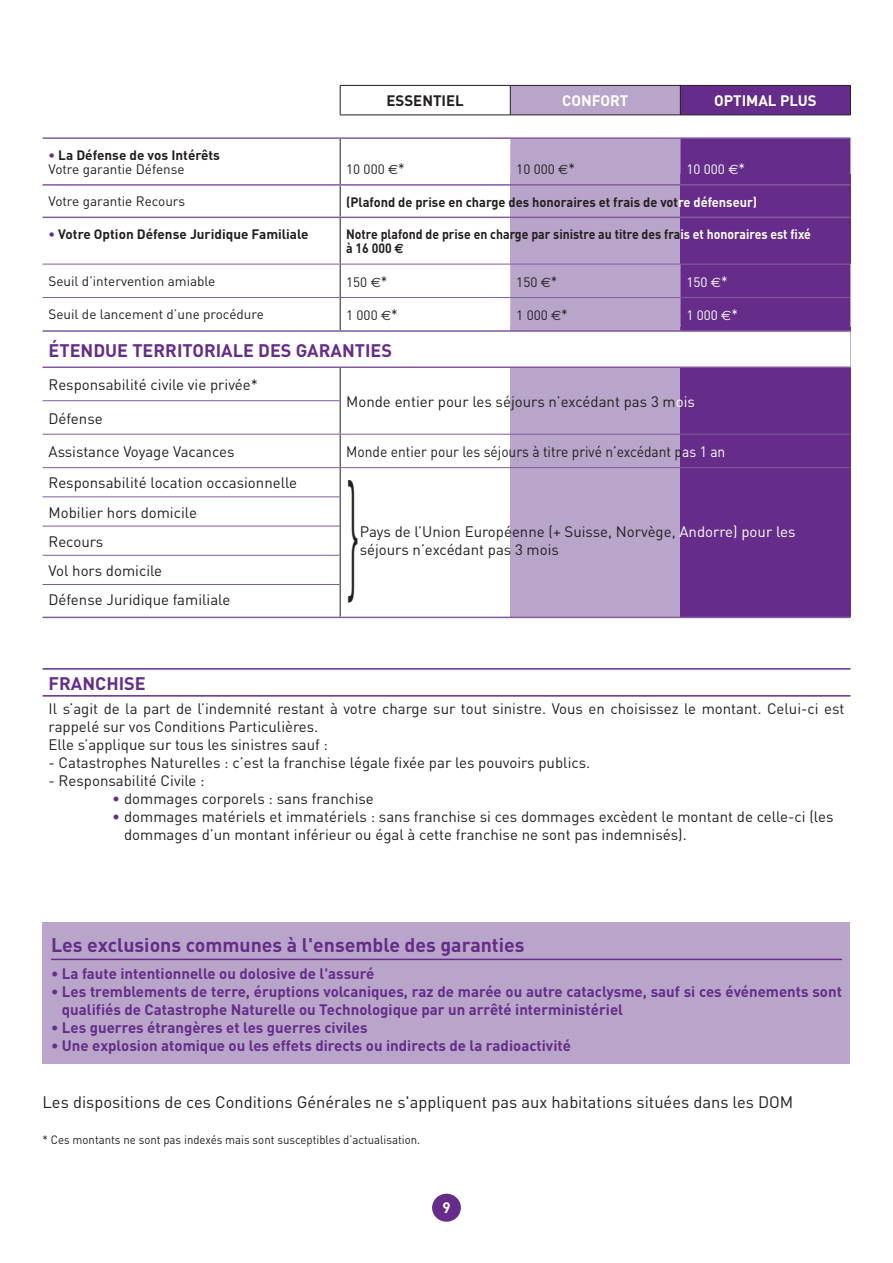
<style>
.page{position:relative;width:893px;height:1263px;background:#fff}
.page>*{position:absolute;margin:0;border:0;box-sizing:border-box;transform-origin:0 0}
.t1{font:300 142.5px "DIN";color:#231f20;scale:.3 1}
.t2{font:700 19.5px "DIN";color:#652d89}
.t3{font:700 18px "DIN";color:#652d89}
.t4{font:16.5px "DIN";color:#231f20}
.t5{font:15px/18px "DIN";color:#231f20}
.t6{font:700 15px/18px "DIN";color:#652d89}
.t7{font:15px "DIN";color:#231f20;scale:.92 1}
.t8{font:700 15px "DIN";color:#fff}
.t9{font:700 15px "DIN";color:#231f20}
.t10{font:13.5px "DIN";color:#231f20}
.t11{font:700 13.5px/14.2px "DIN";color:#231f20}
.t12{font:700 13.5px/14.2px "DIN";color:#231f20;scale:.91 1}
.t13{font:700 13.5px "DIN";color:#231f20;scale:.95 1}
.t14{font:13.5px "DIN";color:#fff}
.t15{font:12px "DIN";color:#231f20;scale:.95 1}
.s1{color:#652d89}
.s2{font-weight:400}
.s3{font-family:"Euro Sans"}
.s4{font-size:15px}
.s5{color:#fff}
</style>
<div class="page">
<div style="left:431px;top:1192px;width:31px;height:31px;background:#652d89;border-radius:50%"></div>
<div style="left:429px;top:1191px;width:35px;height:34px;border:3px solid #fff;border-radius:50%"></div>
<div style="left:43px;top:923px;width:807px;height:141px;background:#b9a5ca"></div>
<hr style="left:51px;top:959px;width:791px;height:1px;background:#652d89">
<div style="left:510px;top:328px;width:171px;height:289px;background:#b9a5ca"></div>
<div style="left:680px;top:328px;width:170px;height:289px;background:#652d89"></div>
<svg style="left:43px;top:85px;width:807px;height:281px"></svg>
<div style="left:43px;top:138px;width:297px;height:47px;background:#fff"></div>
<hr style="left:340px;top:85px;width:170px;height:1px;background:#231f20">
<svg style="left:340px;top:86px;width:1px;height:29px"></svg>
<hr style="left:340px;top:115px;width:511px;height:1px;background:#231f20">
<svg style="left:510px;top:85px;width:341px;height:246px;background:#9875af"></svg>
<hr style="left:340px;top:186px;width:1px;height:31px;background:#231f20">
<hr style="left:340px;top:218px;width:1px;height:46px;background:#231f20">
<hr style="left:340px;top:264px;width:1px;height:33px;background:#231f20">
<hr style="left:340px;top:298px;width:1px;height:32px;background:#231f20">
<hr style="left:340px;top:368px;width:1px;height:33px;background:#231f20">
<hr style="left:340px;top:401px;width:1px;height:33px;background:#231f20">
<hr style="left:340px;top:435px;width:1px;height:32px;background:#231f20">
<svg style="left:340px;top:468px;width:1px;height:116px"></svg>
<hr style="left:340px;top:584px;width:1px;height:33px;background:#231f20">
<hr style="left:340px;top:139px;width:1px;height:45px;background:#231f20">
<hr style="left:43px;top:137px;width:807px;height:2px;background:#825a9e">
<hr style="left:43px;top:184px;width:807px;height:2px;background:#825a9e">
<hr style="left:43px;top:217px;width:807px;height:1px;background:#825a9e">
<hr style="left:43px;top:264px;width:807px;height:1px;background:#825a9e">
<hr style="left:43px;top:297px;width:807px;height:1px;background:#825a9e">
<hr style="left:43px;top:330px;width:807px;height:2px;background:#825a9e">
<hr style="left:43px;top:366px;width:807px;height:2px;background:#825a9e">
<hr style="left:43px;top:400px;width:297px;height:1px;background:#825a9e">
<hr style="left:43px;top:434px;width:807px;height:1px;background:#825a9e">
<hr style="left:43px;top:467px;width:807px;height:1px;background:#825a9e">
<hr style="left:43px;top:496px;width:297px;height:1px;background:#825a9e">
<hr style="left:43px;top:526px;width:297px;height:1px;background:#825a9e">
<hr style="left:43px;top:555px;width:297px;height:1px;background:#825a9e">
<hr style="left:43px;top:584px;width:297px;height:1px;background:#825a9e">
<hr style="left:43px;top:617px;width:807px;height:1px;background:#825a9e">
<hr style="left:43px;top:668px;width:807px;height:2px;background:#652d89">
<hr style="left:43px;top:695px;width:807px;height:2px;background:#652d89">
<p class="t11" style="left:49px;top:150px;width:173px"><span class="s1">•</span> La Défense de vos Intérêts<br><span class="s2">Votre garantie Défense</span></p>
<p class="t9" style="left:387px;top:96px;width:79px">ESSENTIEL</p>
<p class="t8" style="left:562px;top:96px;width:68px">CONFORT</p>
<p class="t8" style="left:714px;top:96px;width:104px">OPTIMAL PLUS</p>
<p class="t10" style="left:346px;top:165px;width:60px">10 000 <span class="s3">€</span><span class="s4">*</span></p>
<p class="t10" style="left:516px;top:165px;width:60px">10 000 <span class="s3">€</span><span class="s4">*</span></p>
<p class="t14" style="left:686px;top:165px;width:60px">10 000 <span class="s3">€</span><span class="s4">*</span></p>
<p class="t10" style="left:49px;top:197px;width:138px">Votre garantie Recours</p>
<p class="t13" style="left:346px;top:197px;width:434px">(Plafond de prise en charge des honoraires et frais de vot<span class="s5">re défenseur)</span></p>
<p class="t11" style="left:49px;top:229px;width:262px"><span class="s1">•</span> Votre Option Défense Juridique Familiale</p>
<p class="t12" style="left:346px;top:229px;width:512px">Notre plafond de prise en charge par sinistre au titre des fra<span class="s5">is et honoraires est fixé </span>à 16 000 <span class="s3">€</span></p>
<p class="t10" style="left:49px;top:276px;width:168px">Seuil d’intervention amiable</p>
<p class="t10" style="left:346px;top:277px;width:43px">150 <span class="s3">€</span><span class="s4">*</span></p>
<p class="t10" style="left:516px;top:277px;width:43px">150 <span class="s3">€</span><span class="s4">*</span></p>
<p class="t14" style="left:686px;top:277px;width:43px">150 <span class="s3">€</span><span class="s4">*</span></p>
<p class="t10" style="left:49px;top:310px;width:217px">Seuil de lancement d’une procédure</p>
<p class="t10" style="left:346px;top:311px;width:53px">1 000 <span class="s3">€</span><span class="s4">*</span></p>
<p class="t10" style="left:516px;top:311px;width:53px">1 000 <span class="s3">€</span><span class="s4">*</span></p>
<p class="t14" style="left:686px;top:311px;width:53px">1 000 <span class="s3">€</span><span class="s4">*</span></p>
<p class="t3" style="left:49px;top:344px;width:345px">ÉTENDUE TERRITORIALE DES GARANTIES</p>
<p class="t5" style="left:49px;top:377px;width:211px">Responsabilité civile vie privée*</p>
<p class="t5" style="left:346px;top:394px;width:350px">Monde entier pour les séjours n’excédant pas 3 m<span class="s5">ois</span></p>
<p class="t5" style="left:49px;top:411px;width:56px">Défense</p>
<p class="t5" style="left:49px;top:444px;width:188px">Assistance Voyage Vacances</p>
<p class="t7" style="left:346px;top:446px;width:414px">Monde entier pour les séjours à titre privé n’excédant p<span class="s5">as 1 an</span></p>
<p class="t5" style="left:49px;top:476px;width:250px">Responsabilité location occasionnelle</p>
<h1 class="t1" style="left:346px;top:453px;width:47px">}</h1>
<p class="t5" style="left:49px;top:499px;width:183px;line-height:29.2px">Mobilier hors domicile<br>Recours<br>Vol hors domicile<br>Défense Juridique familiale</p>
<p class="t5" style="left:360px;top:524px;width:437px">Pays de l’Union Européenne (+ Suisse, Norvège, <span class="s5">Andorre) pour les </span>séjours n’excédant pas 3 mois</p>
<p class="t3" style="left:49px;top:677px;width:99px">FRANCHISE</p>
<p class="t5" style="left:49px;top:701px;width:797px">Il s’agit de la part de l’indemnité restant à votre charge sur tout sinistre. Vous en choisissez le montant. Celui-ci est rappelé sur vos Conditions Particulières.<br>Elle s’applique sur tous les sinistres sauf :</p>
<p class="t5" style="left:49px;top:755px;width:543px">- Catastrophes Naturelles : c’est la franchise légale fixée par les pouvoirs publics.</p>
<p class="t5" style="left:49px;top:773px;width:158px">- Responsabilité Civile :</p>
<p class="t5" style="left:112px;top:791px;width:263px"><span class="s1">•</span> dommages corporels : sans franchise</p>
<p class="t5" style="left:124px;top:809px;width:711px;text-indent:-12px"><span class="s1">•</span> dommages matériels et immatériels : sans franchise si ces dommages excèdent le montant de celle-ci (les dommages d’un montant inférieur ou égal à cette franchise ne sont pas indemnisés).</p>
<h2 class="t2" style="left:51px;top:938px;width:475px">Les exclusions communes à l'ensemble des garanties</h2>
<p class="t6" style="left:51px;top:966px;width:325px">• La faute intentionnelle ou dolosive de l'assuré</p>
<p class="t6" style="left:62px;top:984px;width:782px;text-indent:-11px">• Les tremblements de terre, éruptions volcaniques, raz de marée ou autre cataclysme, sauf si ces événements sont qualifiés de Catastrophe Naturelle ou Technologique par un arrêté interministériel</p>
<p class="t6" style="left:51px;top:1020px;width:318px">• Les guerres étrangères et les guerres civiles</p>
<p class="t6" style="left:51px;top:1038px;width:521px">• Une explosion atomique ou les effets directs ou indirects de la radioactivité</p>
<p class="t4" style="left:43px;top:1096px;width:752px">Les dispositions de ces Conditions Générales ne s'appliquent pas aux habitations situées dans les DOM</p>
<p class="t15" style="left:43px;top:1135px;width:399px">* Ces montants ne sont pas indexés mais sont susceptibles d’actualisation.</p>
<p class="t8" style="left:442px;top:1202px;width:10px">9</p>
</div>
